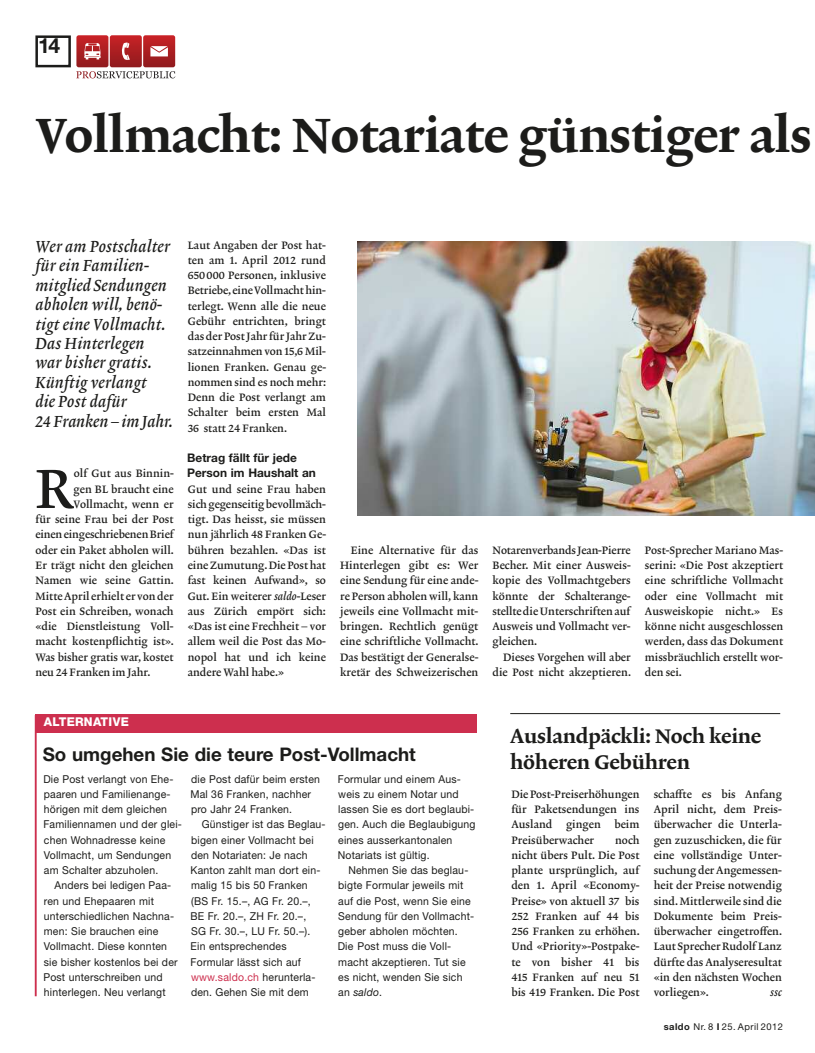
<style>
.page{position:relative;width:815px;height:1053px;background:#fff}
.page>*{position:absolute;margin:0;border:0;box-sizing:border-box;transform-origin:0 0}
.t1{font:55.88px "Lexicon Konsum";color:#1c1c1a}
.t2{font:700 48.75px "Lexicon Konsum";letter-spacing:-.02em;color:#1c1c1a}
.t3{font:21px "Konsum Bold Box";color:#1c1c1a}
.t4{font:700 20px/26.2px "Lexicon Konsum";letter-spacing:-.015em;color:#1c1c1a}
.t5{font:700 18.75px "Helvetica Neue LT Std";color:#1c1c1a}
.t6{font:italic 16.25px/19.4px "Lexicon Konsum";letter-spacing:.015em;color:#1c1c1a}
.t7{font:800 12.12px "Helvetica Neue LT Std";letter-spacing:.025em;color:#fff}
.t8{font:700 11.88px/15.2px "Helvetica Neue LT Std";color:#1c1c1a}
.t9{font:10.88px/15.2px "Lexicon Konsum";letter-spacing:.005em;color:#1c1c1a;text-align:justify}
.t10{font:10.88px/15.2px "Helvetica Neue LT Std";letter-spacing:.02em;color:#1c1c1a;scale:.96 1}
.t11{font:10.88px "Lexicon Konsum";letter-spacing:-.015em;color:#1c1c1a}
.t12{font:italic 10.88px "Lexicon Konsum";color:#1c1c1a}
.t13{font:9.38px "Helvetica Neue LT Std";letter-spacing:.05em;color:#1c1c1a}
.s1{font-style:italic}
.s2{color:#cd2f4e}
.s3{font-weight:700}
</style>
<div class="page">
<div style="left:35px;top:35px;width:36px;height:32px;border:2px solid #1c1c1a"></div>
<div style="left:76px;top:35px;width:32px;height:32px;background:linear-gradient(to bottom,#c82125,#931e21);border-radius:2px"></div>
<svg style="left:84px;top:43px;width:17px;height:16px"></svg>
<div style="left:110px;top:35px;width:32px;height:32px;background:linear-gradient(to bottom,#c92226,#921b1e);border-radius:2px"></div>
<svg style="left:121px;top:42px;width:9px;height:18px"></svg>
<div style="left:143px;top:35px;width:32px;height:32px;background:linear-gradient(to bottom,#c92226,#921b1e);border-radius:2px"></div>
<svg style="left:150px;top:46px;width:18px;height:10px"></svg>
<svg style="left:76px;top:71px;width:99px;height:7px"></svg>
<div style="left:35px;top:714px;width:442px;height:18px;background:#cd2f4e"></div>
<hr style="left:35px;top:715px;width:2px;height:281px;background:#cd2f4e">
<hr style="left:510px;top:713px;width:270px;height:1px;background:#1c1c1a">
<img style="left:358px;top:241px;width:457px;height:274px">
<h3 class="t3" style="left:39px;top:38px;width:22px">14</h3>
<h2 class="t2" style="left:35px;top:117px;width:778px">Vollmacht: Notariate günstiger als</h2>
<h3 class="t6" style="left:35px;top:238px;width:139px">Wer am Postschalter für ein Familien&shy;mitglied Sendungen abholen will, benö&shy;tigt eine Vollmacht.<br>Das Hinterlegen war bisher gratis.<br>Künftig verlangt<br>die Post dafür<br>24 Franken – im Jahr.</h3>
<h1 class="t1" style="left:35px;top:467px;width:40px">R</h1>
<p class="t9" style="left:74px;top:467px;width:102px">olf Gut aus Binnin-</p>
<p class="t9" style="left:74px;top:482px;width:102px">gen BL braucht eine</p>
<p class="t9" style="left:74px;top:497px;width:102px">Vollmacht, wenn er</p>
<p class="t9" style="left:35px;top:512px;width:140px">für seine Frau bei der Post</p>
<p class="t9" style="left:35px;top:528px;width:140px">eineneingeschriebenenBrief</p>
<p class="t9" style="left:35px;top:543px;width:140px">oder ein Paket abholen will.</p>
<p class="t9" style="left:35px;top:558px;width:140px">Er trägt nicht den gleichen</p>
<p class="t9" style="left:35px;top:573px;width:140px">Namen wie seine Gattin.</p>
<p class="t9" style="left:35px;top:589px;width:140px">MitteApril erhielt er von der</p>
<p class="t9" style="left:35px;top:604px;width:140px">Post ein Schreiben, wonach</p>
<p class="t9" style="left:35px;top:619px;width:140px">«die Dienstleistung Voll-</p>
<p class="t9" style="left:35px;top:634px;width:140px">macht kostenpflichtig ist».</p>
<p class="t9" style="left:35px;top:650px;width:140px">Was bisher gratis war, kostet</p>
<p class="t11" style="left:35px;top:668px;width:117px">neu 24 Franken im Jahr.</p>
<p class="t9" style="left:188px;top:238px;width:140px">Laut Angaben der Post hat&shy;ten am 1. April 2012 rund 650000 Personen, inklusive Betriebe,eineVollmachthin&shy;terlegt. Wenn alle die neue Gebühr entrichten, bringt das der Post Jahr für Jahr Zu&shy;satzeinnahmen von 15,6 Mil&shy;lionen Franken. Genau ge&shy;nommen sind es noch mehr:<br>Denn die Post verlangt am Schalter beim ersten Mal 36 statt 24 Franken.</p>
<p class="t8" style="left:187px;top:451px;width:130px">Betrag fällt für jede<br>Person im Haushalt an</p>
<p class="t9" style="left:188px;top:482px;width:140px">Gut und seine Frau haben sichgegenseitigbevollmäch&shy;tigt. Das heisst, sie müssen nun jährlich 48 Franken Ge&shy;bühren bezahlen. «Das ist eineZumutung.DiePosthat fast keinen Aufwand», so Gut. Ein weiterer <span class="s1">saldo</span>-Leser aus Zürich empört sich: «Das ist eine Frechheit – vor allem weil die Post das Mo&shy;nopol hat und ich keine andere Wahl habe.»</p>
<p class="t9" style="left:340px;top:543px;width:140px;text-indent:11px">Eine Alternative für das Hinterlegen gibt es: Wer eine Sendung für eine ande&shy;re Person abholen will, kann jeweils eine Vollmacht mit&shy;bringen. Rechtlich genügt eine schriftliche Vollmacht.<br>Das bestätigt der Generalse&shy;kretär des Schweizerischen</p>
<p class="t9" style="left:493px;top:543px;width:140px">Notarenverbands Jean-Pierre Becher. Mit einer Ausweis&shy;kopie des Vollmachtgebers könnte der Schalterange&shy;stelltedieUnterschriftenauf Ausweis und Vollmacht ver&shy;gleichen.</p>
<p class="t9" style="left:493px;top:650px;width:140px;text-align:right">Dieses Vorgehen will aber die Post nicht akzeptieren.</p>
<p class="t9" style="left:645px;top:543px;width:140px">Post-Sprecher Mariano Mas&shy;serini: «Die Post akzeptiert eine schriftliche Vollmacht oder eine Vollmacht mit Ausweiskopie nicht.» Es könne nicht ausgeschlossen werden, dass das Dokument missbräuchlich erstellt wor&shy;den sei.</p>
<p class="t7" style="left:44px;top:717px;width:86px">ALTERNATIVE</p>
<h3 class="t5" style="left:43px;top:747px;width:375px">So umgehen Sie die teure Post-Vollmacht</h3>
<p class="t10" style="left:43px;top:772px;width:146px">Die Post verlangt von Ehe&shy;paaren und Familienange&shy;hörigen mit dem gleichen<br>Familiennamen und der glei&shy;chen Wohnadresse keine<br>Vollmacht, um Sendungen am Schalter abzuholen.</p>
<p class="t10" style="left:43px;top:878px;width:141px;text-indent:11px">Anders bei ledigen Paa&shy;ren und Ehepaaren mit unterschiedlichen Nachna&shy;men: Sie brauchen eine<br>Vollmacht. Diese konnten sie bisher kostenlos bei der<br>Post unterschreiben und hinterlegen. Neu verlangt</p>
<p class="t10" style="left:190px;top:772px;width:136px">die Post dafür beim ersten<br>Mal 36 Franken, nachher pro Jahr 24 Franken.</p>
<p class="t10" style="left:191px;top:817px;width:142px;text-indent:11px">Günstiger ist das Beglau&shy;bigen einer Vollmacht bei den Notariaten: Je nach<br>Kanton zahlt man dort ein&shy;malig 15 bis 50 Franken (BS Fr. 15.–, AG Fr. 20.–,<br>BE Fr. 20.–, ZH Fr. 20.–,<br>SG Fr. 30.–, LU Fr. 50.–).<br>Ein entsprechendes<br>Formular lässt sich auf <span class="s2">www.saldo.ch</span> herunterla&shy;den. Gehen Sie mit dem</p>
<p class="t10" style="left:338px;top:772px;width:145px">Formular und einem Aus&shy;weis zu einem Notar und lassen Sie es dort beglaubi&shy;gen. Auch die Beglaubigung eines ausserkantonalen<br>Notariats ist gültig.</p>
<p class="t10" style="left:338px;top:863px;width:144px;text-indent:11px">Nehmen Sie das beglau&shy;bigte Formular jeweils mit auf die Post, wenn Sie eine<br>Sendung für den Vollmacht&shy;geber abholen möchten.<br>Die Post muss die Voll&shy;macht akzeptieren. Tut sie es nicht, wenden Sie sich an <span class="s1">saldo</span>.</p>
<h3 class="t4" style="left:510px;top:724px;width:253px">Auslandpäckli: Noch keine höheren Gebühren</h3>
<p class="t9" style="left:511px;top:787px;width:130px">DiePost-Preiserhöhungen für Paketsendungen ins Ausland gingen beim Preisüberwacher</p>
<p class="t9" style="left:511px;top:833px;width:130px;text-indent:104px">noch nicht übers Pult. Die Post plante ursprünglich, auf den 1. April «Economy-Preise» von aktuell 37 bis 252 Franken auf 44 bis 256 Franken zu erhöhen.<br>Und «Priority»-Postpake&shy;te von bisher 41 bis 415 Franken auf neu 51 bis 419 Franken. Die Post</p>
<p class="t9" style="left:654px;top:787px;width:130px">schaffte es bis Anfang April nicht, dem Preis&shy;überwacher die Unterla&shy;gen zuzuschicken, die für eine vollständige Unter&shy;suchung der Angemessen&shy;heit der Preise notwendig sind. Mittlerweile sind die Dokumente beim Preis&shy;überwacher eingetroffen.<br>Laut SprecherRudolf Lanz dürfte das Analyseresultat «in den nächsten Wochen vorliegen».</p>
<p class="t12" style="left:770px;top:988px;width:13px">ssc</p>
<p class="t13" style="left:664px;top:1023px;width:121px"><span class="s3">saldo</span> Nr. 8 <span class="s3">I</span> 25. April 2012</p>
</div>
